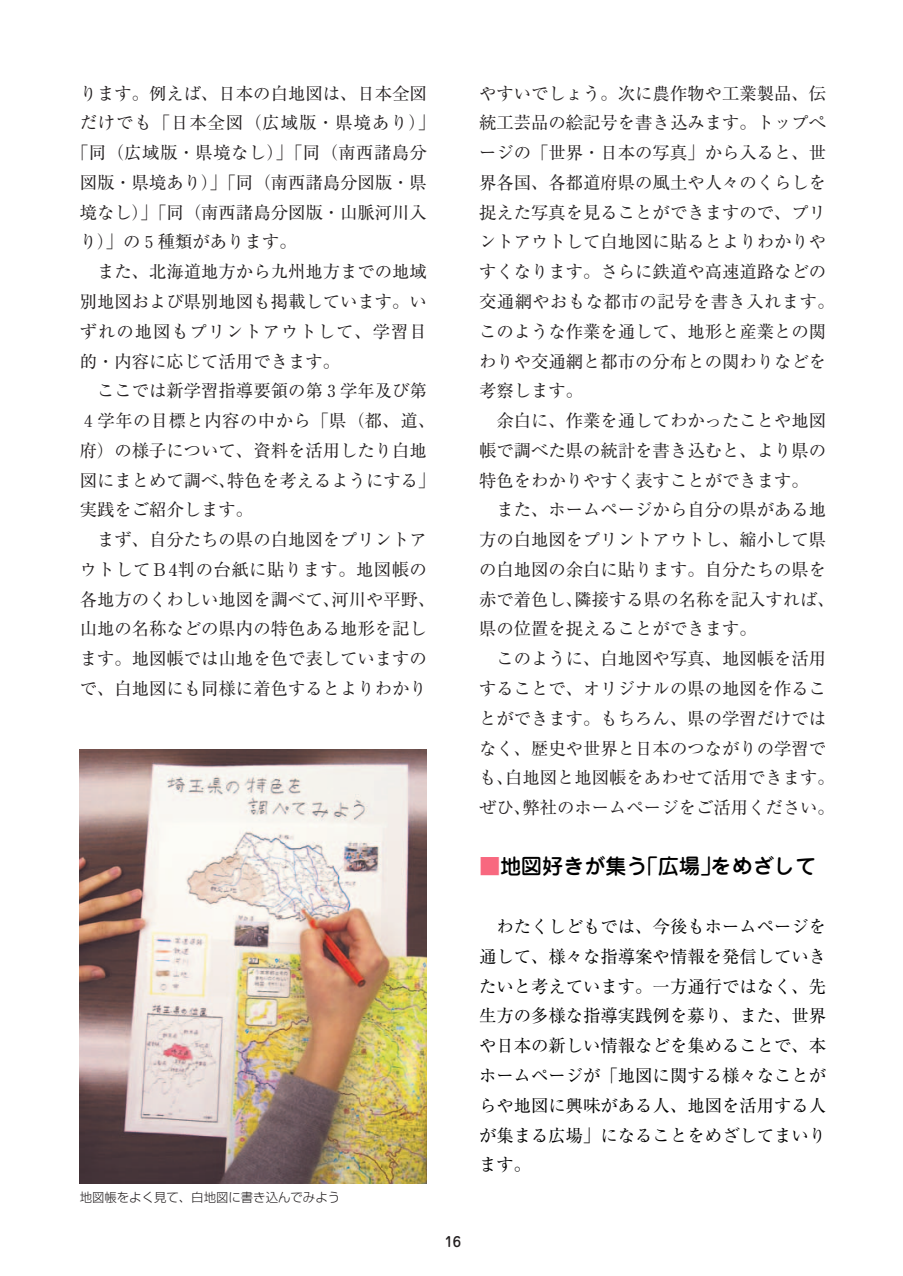
<style>
.page{position:relative;width:903px;height:1276px;background:#fff}
.page>*{position:absolute;margin:0;border:0;box-sizing:border-box;transform-origin:0 0}
.t1{font:500 21.18px "Jun 34";color:#000}
.t2{font:17.32px/29.8px "Ryumin";color:#231f20}
.t3{font:17.32px/29.8px "Ryumin";color:#000;text-align:justify}
.t4{font:17.32px "Ryumin";letter-spacing:.025em;color:#231f20}
.t5{font:17.32px "Ryumin";letter-spacing:.055em;color:#231f20}
.t6{font:500 13.65px "Jun 34";color:#231f20}
.t7{font:300 12.42px "Shin Go";color:#231f20}
.s1{color:#f8687f}
</style>
<div class="page">
<img style="left:80px;top:749px;width:347px;height:434px">
<p class="t2" style="left:80px;top:81px;width:349px">ります。例えば、日本の白地図は、日本全図</p>
<p class="t5" style="left:80px;top:117px;width:357px">だけでも「日本全図（広域版・県境あり）」</p>
<p class="t4" style="left:71px;top:147px;width:357px">「同（広域版・県境なし）」「同（南西諸島分</p>
<p class="t2" style="left:80px;top:170px;width:349px">図版・県境あり）」「同（南西諸島分図版・県</p>
<p class="t2" style="left:80px;top:200px;width:349px">境なし）」「同（南西諸島分図版・山脈河川入</p>
<p class="t2" style="left:80px;top:229px;width:219px">り）」の５種類があります。</p>
<p class="t2" style="left:97px;top:259px;width:331px">また、北海道地方から九州地方までの地域</p>
<p class="t2" style="left:80px;top:289px;width:349px">別地図および県別地図も掲載しています。い</p>
<p class="t5" style="left:80px;top:325px;width:349px">ずれの地図もプリントアウトして、学習目</p>
<p class="t2" style="left:80px;top:348px;width:262px">的・内容に応じて活用できます。</p>
<p class="t2" style="left:97px;top:378px;width:331px">ここでは新学習指導要領の第３学年及び第</p>
<p class="t4" style="left:80px;top:414px;width:357px">４学年の目標と内容の中から「県（都、道、</p>
<p class="t2" style="left:80px;top:438px;width:349px">府）の様子について、資料を活用したり白地</p>
<p class="t2" style="left:80px;top:467px;width:357px">図にまとめて調べ、特色を考えるようにする」</p>
<p class="t2" style="left:80px;top:497px;width:175px">実践をご紹介します。</p>
<p class="t2" style="left:97px;top:527px;width:331px">まず、自分たちの県の白地図をプリントア</p>
<p class="t4" style="left:80px;top:563px;width:349px">ウトしてＢ4判の台紙に貼ります。地図帳の</p>
<p class="t2" style="left:80px;top:587px;width:357px">各地方のくわしい地図を調べて、河川や平野、</p>
<p class="t2" style="left:80px;top:616px;width:349px">山地の名称などの県内の特色ある地形を記し</p>
<p class="t2" style="left:80px;top:646px;width:349px">ます。地図帳では山地を色で表していますの</p>
<p class="t2" style="left:80px;top:676px;width:349px">で、白地図にも同様に着色するとよりわかり</p>
<p class="t7" style="left:80px;top:1192px;width:262px">地図帳をよく見て、白地図に書き込んでみよう</p>
<p class="t2" style="left:479px;top:81px;width:357px">やすいでしょう。次に農作物や工業製品、伝統工芸品の絵記号を書き込みます。トップぺージの「世界・日本の写真」から入ると、世界各国、各都道府県の風土や人々のくらしを捉えた写真を見ることができますので、プリントアウトして白地図に貼るとよりわかりやすくなります。さらに鉄道や高速道路などの交通網やおもな都市の記号を書き入れます。このような作業を通して、地形と産業との関わりや交通網と都市の分布との関わりなどを考察します。</p>
<p class="t2" style="left:479px;top:408px;width:349px;text-align:justify;text-indent:17px">余白に、作業を通してわかったことや地図帳で調べた県の統計を書き込むと、より県の特色をわかりやすく表すことができます。</p>
<p class="t2" style="left:479px;top:497px;width:357px;text-indent:17px">また、ホームページから自分の県がある地方の白地図をプリントアウトし、縮小して県の白地図の余白に貼ります。自分たちの県を赤で着色し、隣接する県の名称を記入すれば、県の位置を捉えることができます。</p>
<p class="t2" style="left:479px;top:646px;width:357px;text-align:center">このように、白地図や写真、地図帳を活用<br>することで、オリジナルの県の地図を作ることができます。もちろん、県の学習だけではなく、歴史や世界と日本のつながりの学習でも、白地図と地図帳をあわせて活用できます。ぜひ、弊社のホームページをご活用ください。</p>
<p class="t1" style="left:479px;top:858px;width:339px"><span class="s1">■</span>地図好きが集う「広場」をめざして</p>
<p class="t3" style="left:479px;top:914px;width:349px;text-indent:17px">わたくしどもでは、今後もホームページを通して、様々な指導案や情報を発信していきたいと考えています。一方通行ではなく、先生方の多様な指導実践例を募り、また、世界や日本の新しい情報などを集めることで、本ホームページが「地図に関する様々なことがらや地図に興味がある人、地図を活用する人が集まる広場」になることをめざしてまいります。</p>
<p class="t6" style="left:445px;top:1236px;width:18px">16</p>
</div>
